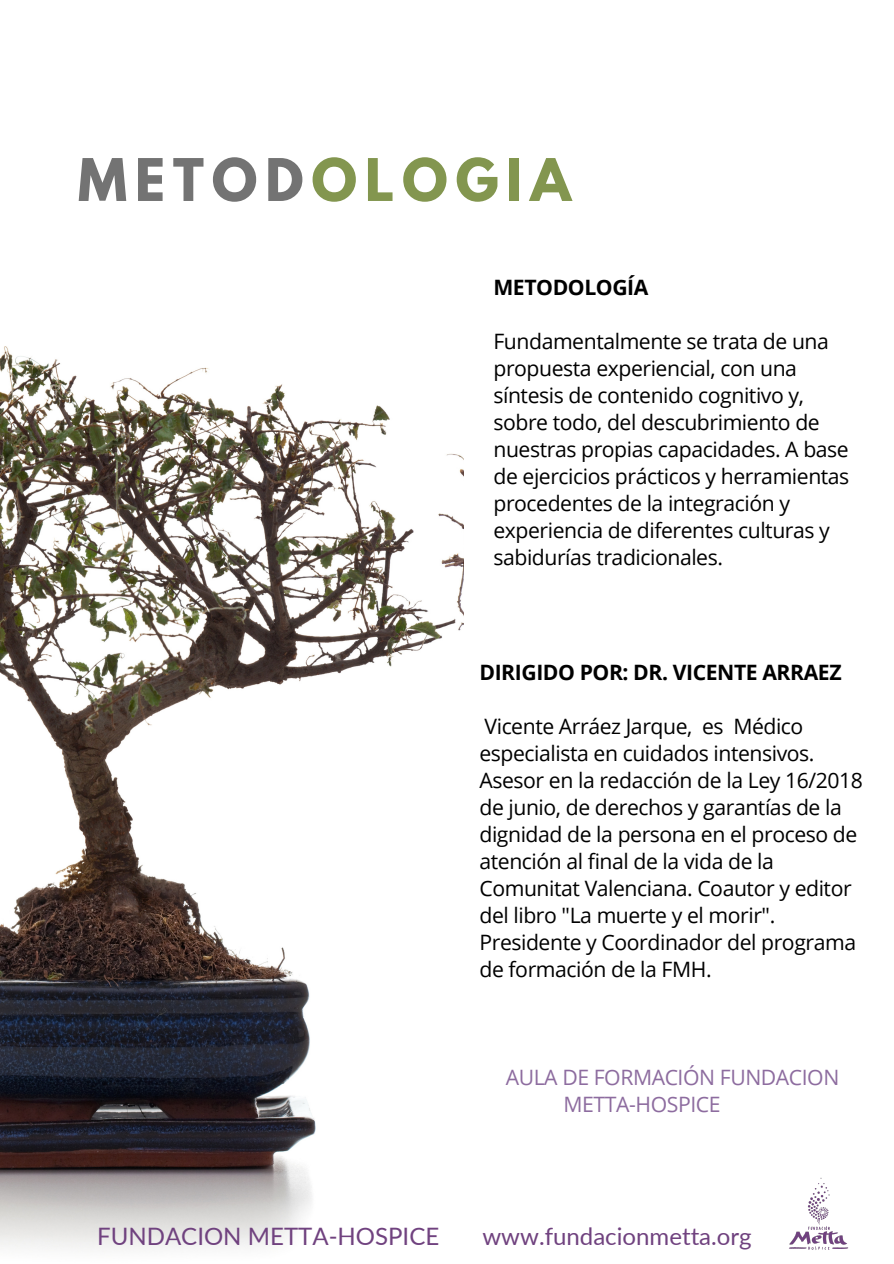
<style>
.page{position:relative;width:894px;height:1264px;background:#fff}
.page>*{position:absolute;margin:0;border:0;box-sizing:border-box;transform-origin:0 0}
.t1{font:700 52.05px "League Spartan";letter-spacing:.15em;color:#83964f}
.t2{font:24px "Lato";color:#70427f}
.t3{font:21.15px/27px "Open Sans";letter-spacing:-.02em;color:#000}
.t4{font:700 21.15px "Open Sans";letter-spacing:-.02em;color:#000}
.t5{font:21.15px/27px "Open Sans";letter-spacing:-.02em;color:#8d6c9f}
.s1{color:#737373}
</style>
<div class="page">
<img style="left:789px;top:1177px;width:60px;height:73px">
<img style="left:0;top:346px;width:463px;height:904px">
<p class="t1" style="left:78px;top:154px;width:494px"><span class="s1">METOD</span>OLOGIA</p>
<p class="t4" style="left:493px;top:272px;width:156px">METODOLOGÍA</p>
<p class="t3" style="left:493px;top:327px;width:357px">Fundamentalmente se trata de una propuesta experiencial, con una síntesis de contenido cognitivo y, sobre todo, del descubrimiento de nuestras propias capacidades. A base de ejercicios prácticos y herramientas procedentes de la integración y experiencia de diferentes culturas y sabidurías tradicionales.</p>
<p class="t4" style="left:479px;top:657px;width:363px">DIRIGIDO POR: DR. VICENTE ARRAEZ</p>
<p class="t3" style="left:479px;top:712px;width:385px">Vicente Arráez Jarque, es Médico especialista en cuidados intensivos.<br>Asesor en la redacción de la Ley 16/2018 de junio, de derechos y garantías de la dignidad de la persona en el proceso de atención al final de la vida de la Comunitat Valenciana. Coautor y editor del libro "La muerte y el morir".</p>
<p class="t3" style="left:479px;top:928px;width:378px">Presidente y Coordinador del programa de formación de la FMH.</p>
<p class="t5" style="left:563px;top:1063px;width:277px;text-indent:-58px">AULA DE FORMACIÓN FUNDACION<br>METTA-HOSPICE</p>
<p class="t2" style="left:97px;top:1220px;width:343px">FUNDACION METTA-HOSPICE</p>
<p class="t2" style="left:482px;top:1220px;width:271px">www.fundacionmetta.org</p>
</div>
